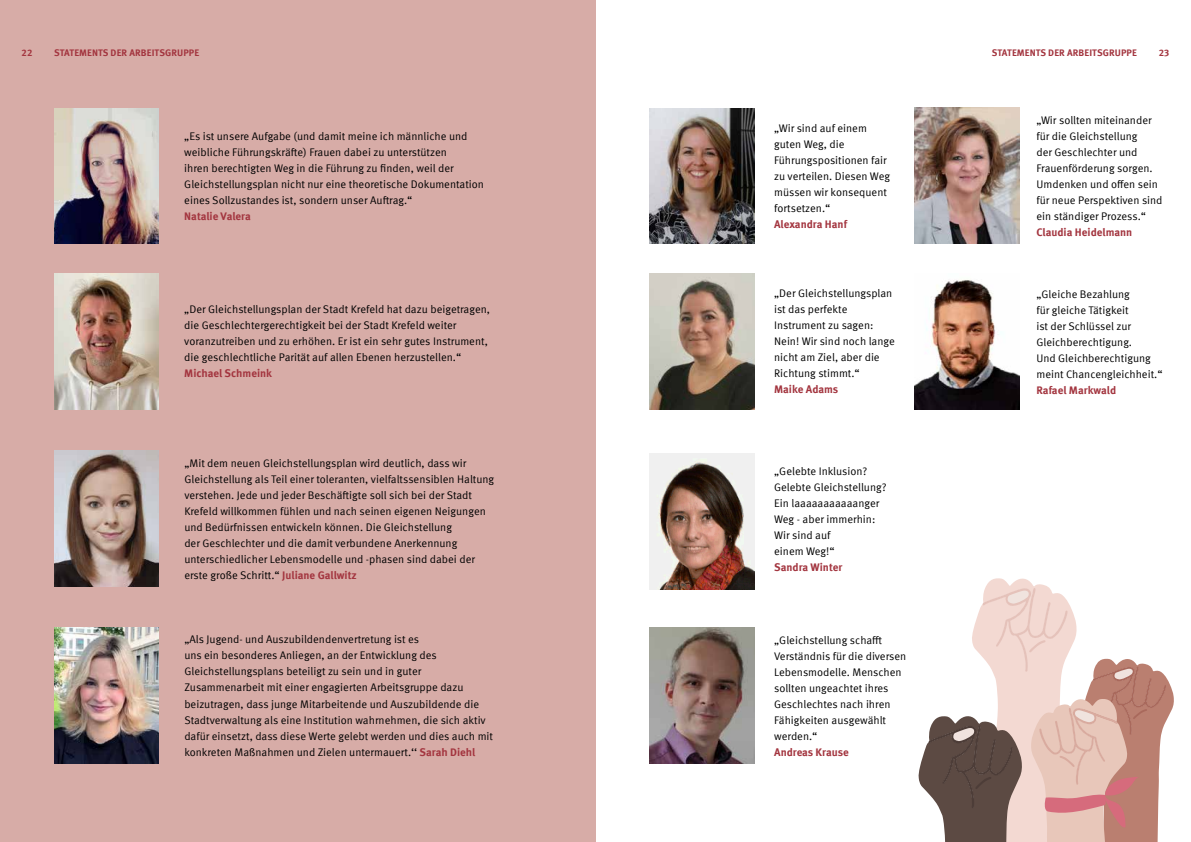
<style>
.page{position:relative;width:1191px;height:842px;background:#fff}
.page>*{position:absolute;margin:0;border:0;box-sizing:border-box;transform-origin:0 0}
.t1{font:11px/16px "Meta Pro";color:#000}
.t2{font:700 11px "Meta Pro";color:#a3353f}
.t3{font:700 9.5px "Meta Pro";letter-spacing:.01em;color:#a3353f}
.s1{font-weight:700;color:#a3353f}
</style>
<div class="page">
<div style="left:0;top:0;width:595px;height:842px;background:#d7aca7"></div>
<img style="left:54px;top:108px;width:105px;height:136px">
<img style="left:54px;top:273px;width:105px;height:136px">
<img style="left:54px;top:451px;width:105px;height:136px">
<img style="left:54px;top:627px;width:105px;height:136px">
<img style="left:649px;top:108px;width:105px;height:136px">
<img style="left:914px;top:280px;width:105px;height:129px">
<img style="left:649px;top:273px;width:105px;height:136px">
<img style="left:914px;top:108px;width:105px;height:136px">
<img style="left:649px;top:454px;width:105px;height:135px">
<img style="left:649px;top:627px;width:105px;height:136px">
<svg style="left:918px;top:578px;width:256px;height:264px"></svg>
<p class="t3" style="left:22px;top:45px;width:12px">22</p>
<p class="t3" style="left:54px;top:45px;width:147px">STATEMENTS DER ARBEITSGRUPPE</p>
<p class="t3" style="left:991px;top:45px;width:147px">STATEMENTS DER ARBEITSGRUPPE</p>
<p class="t3" style="left:1158px;top:45px;width:12px">23</p>
<p class="t1" style="left:184px;top:128px;width:301px">„Es ist unsere Aufgabe (und damit meine ich männliche und weibliche Führungskräfte) Frauen dabei zu unterstützen<br>ihren berechtigten Weg in die Führung zu finden, weil der Gleichstellungsplan nicht nur eine theoretische Dokumentation eines Sollzustandes ist, sondern unser Auftrag.“</p>
<p class="t2" style="left:184px;top:208px;width:68px">Natalie Valera</p>
<p class="t1" style="left:184px;top:301px;width:307px">„Der Gleichstellungsplan der Stadt Krefeld hat dazu beigetragen, die Geschlechtergerechtigkeit bei der Stadt Krefeld weiter voranzutreiben und zu erhöhen. Er ist ein sehr gutes Instrument, die geschlechtliche Parität auf allen Ebenen herzustellen.“</p>
<p class="t2" style="left:184px;top:365px;width:89px">Michael Schmeink</p>
<p class="t1" style="left:774px;top:120px;width:117px">„Wir sind auf einem guten Weg, die<br>Führungspositionen fair zu verteilen. Diesen Weg müssen wir konsequent fortsetzen.“</p>
<p class="t2" style="left:774px;top:216px;width:75px">Alexandra Hanf</p>
<p class="t1" style="left:774px;top:285px;width:122px">„Der Gleichstellungsplan ist das perfekte<br>Instrument zu sagen:<br>Nein! Wir sind noch lange nicht am Ziel, aber die<br>Richtung stimmt.“</p>
<p class="t2" style="left:774px;top:381px;width:66px">Maike Adams</p>
<p class="t1" style="left:184px;top:455px;width:311px">„Mit dem neuen Gleichstellungsplan wird deutlich, dass wir Gleichstellung als Teil einer toleranten, vielfaltssensiblen Haltung verstehen. Jede und jeder Beschäftigte soll sich bei der Stadt Krefeld willkommen fühlen und nach seinen eigenen Neigungen und Bedürfnissen entwickeln können. Die Gleichstellung<br>der Geschlechter und die damit verbundene Anerkennung unterschiedlicher Lebensmodelle und -phasen sind dabei der erste große Schritt.“ <span class="s1">Juliane Gallwitz</span></p>
<p class="t1" style="left:774px;top:463px;width:114px">„Gelebte Inklusion?<br>Gelebte Gleichstellung?<br>Ein laaaaaaaaaaanger<br>Weg - aber immerhin:<br>Wir sind auf<br>einem Weg!“</p>
<p class="t2" style="left:774px;top:559px;width:70px">Sandra Winter</p>
<p class="t1" style="left:184px;top:631px;width:310px">„Als Jugend- und Auszubildendenvertretung ist es<br>uns ein besonderes Anliegen, an der Entwicklung des Gleichstellungsplans beteiligt zu sein und in guter Zusammenarbeit mit einer engagierten Arbeitsgruppe dazu beizutragen, dass junge Mitarbeitende und Auszubildende die Stadtverwaltung als eine Institution wahrnehmen, die sich aktiv dafür einsetzt, dass diese Werte gelebt werden und dies auch mit konkreten Maßnahmen und Zielen untermauert.‘‘ <span class="s1">Sarah Diehl</span></p>
<p class="t1" style="left:774px;top:631px;width:134px">„Gleichstellung schafft<br>Verständnis für die diversen<br>Lebensmodelle. Menschen sollten ungeachtet ihres<br>Geschlechtes nach ihren<br>Fähigkeiten ausgewählt werden.“</p>
<p class="t2" style="left:774px;top:743px;width:76px">Andreas Krause</p>
<p class="t1" style="left:1036px;top:112px;width:128px">„Wir sollten miteinander für die Gleichstellung<br>der Geschlechter und<br>Frauenförderung sorgen.<br>Umdenken und offen sein für neue Perspektiven sind ein ständiger Prozess.“</p>
<p class="t2" style="left:1036px;top:224px;width:97px">Claudia Heidelmann</p>
<p class="t1" style="left:1036px;top:285px;width:128px">„Gleiche Bezahlung<br>für gleiche Tätigkeit<br>ist der Schlüssel zur<br>Gleichberechtigung.<br>Und Gleichberechtigung meint Chancengleichheit.“</p>
<p class="t2" style="left:1036px;top:381px;width:81px">Rafael Markwald</p>
</div>
